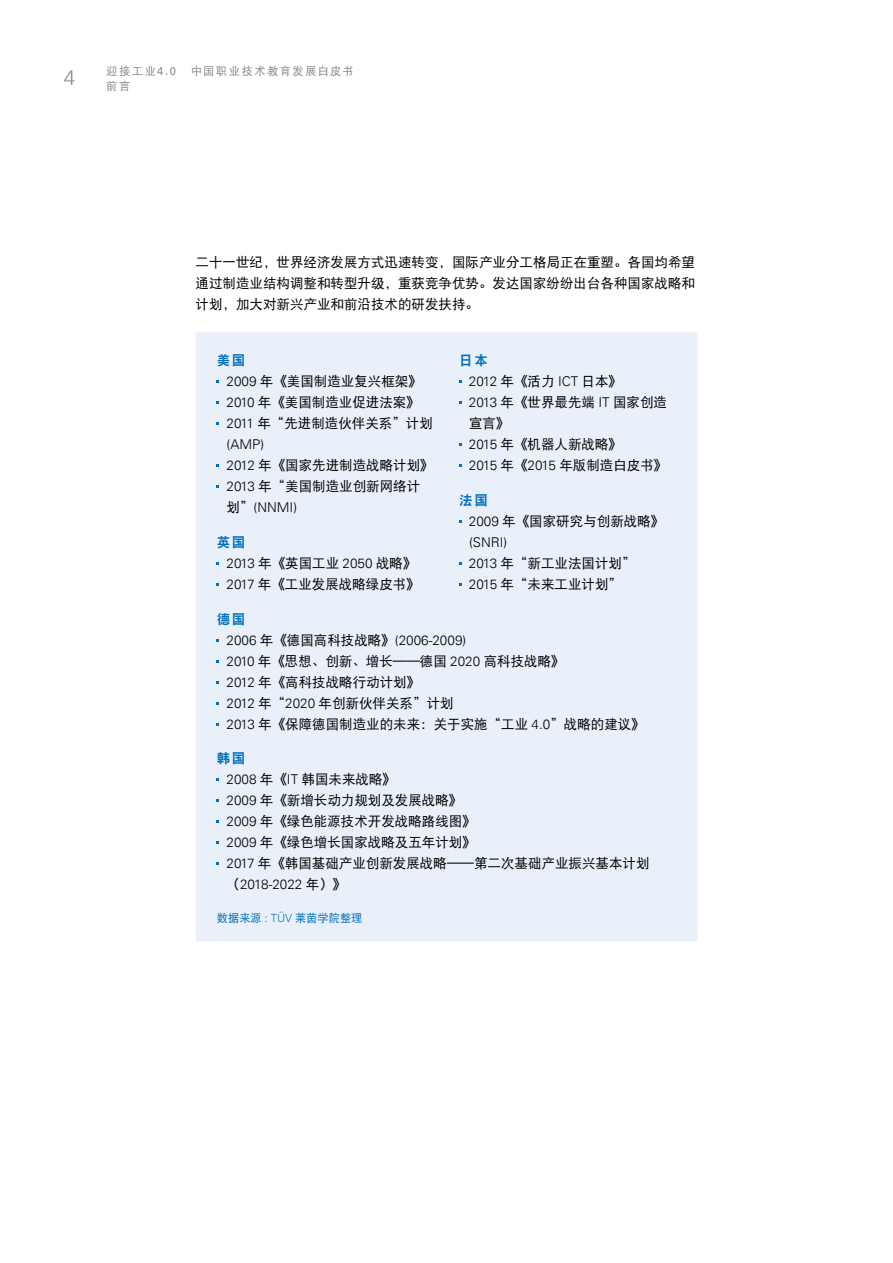
<style>
.page{position:relative;width:893px;height:1263px;background:#fff}
.page>*{position:absolute;margin:0;border:0;box-sizing:border-box;transform-origin:0 0}
.t1{font:300 21px "Univers Com 45";color:#898989}
.t2{font:13.5px/21px "DFP Hei W5";color:#000}
.t3{font:300 13.5px "Univers Com 45";color:#000}
.t4{font:13.5px "DFP Hei W9";letter-spacing:.12em;color:#0070bd}
.t5{font:11.25px "DFP Hei W5";letter-spacing:.135em;color:#898989}
.t6{font:11.25px "DFP Hei W5";color:#0070bd}
.s1{font-family:"Univers Com 55 Roman"}
.s2{font-family:"Univers Com 45";font-weight:300}
.s3{font-family:"DFP Hei W5";font-weight:400}
</style>
<div class="page">
<div style="left:196px;top:332px;width:501px;height:609px;background:#eaf0f9;border-radius:2px"></div>
<h1 class="t1" style="left:64px;top:65px;width:13px">4</h1>
<p class="t5" style="left:106px;top:65px;width:71px">迎接工业<span class="s1">4.0</span></p>
<p class="t5" style="left:191px;top:65px;width:164px">中国职业技术教育发展白皮书</p>
<p class="t5" style="left:106px;top:80px;width:26px">前言</p>
<p class="t2" style="left:196px;top:251px;width:501px;text-align:justify">二十一世纪，世界经济发展方式迅速转变，国际产业分工格局正在重塑。各国均希望通过制造业结构调整和转型升级，重获竞争优势。发达国家纷纷出台各种国家战略和计划，加大对新兴产业和前沿技术的研发扶持。</p>
<p class="t4" style="left:217px;top:353px;width:30px">美国</p>
<p class="t2" style="left:227px;top:370px;width:208px"><span class="s2">2009</span> 年《美国制造业复兴框架》<br><span class="s2">2010</span> 年《美国制造业促进法案》<br><span class="s2">2011</span> 年“先进制造伙伴关系”计划</p>
<p class="t3" style="left:227px;top:436px;width:39px">(AMP)</p>
<p class="t2" style="left:227px;top:454px;width:209px"><span class="s2">2012</span> 年《国家先进制造战略计划》<br><span class="s2">2013</span> 年“美国制造业创新网络计</p>
<p class="t3" style="left:227px;top:499px;width:72px"><span class="s3">划”</span>(NNMI)</p>
<p class="t4" style="left:217px;top:535px;width:30px">英国</p>
<p class="t2" style="left:227px;top:552px;width:195px"><span class="s2">2013</span> 年《英国工业 <span class="s2">2050</span> 战略》<br><span class="s2">2017</span> 年《工业发展战略绿皮书》</p>
<p class="t4" style="left:459px;top:353px;width:30px">日本</p>
<p class="t3" style="left:469px;top:373px;width:155px">2012 <span class="s3">年《活力</span> ICT <span class="s3">日本》</span></p>
<p class="t2" style="left:469px;top:391px;width:200px"><span class="s2">2013</span> 年《世界最先端 <span class="s2">IT</span> 国家创造宣言》<br><span class="s2">2015</span> 年《机器人新战略》<br><span class="s2">2015</span> 年《<span class="s2">2015</span> 年版制造白皮书》</p>
<p class="t4" style="left:459px;top:493px;width:30px">法国</p>
<p class="t2" style="left:469px;top:510px;width:197px"><span class="s2">2009</span> 年《国家研究与创新战略》</p>
<p class="t3" style="left:469px;top:534px;width:40px">(SNRI)</p>
<p class="t2" style="left:469px;top:552px;width:168px"><span class="s2">2013</span> 年“新工业法国计划”<br><span class="s2">2015</span> 年“未来工业计划”</p>
<p class="t4" style="left:217px;top:612px;width:30px">德国</p>
<p class="t3" style="left:227px;top:632px;width:241px">2006 <span class="s3">年《德国高科技战略》</span>(2006-2009)</p>
<p class="t2" style="left:227px;top:650px;width:420px"><span class="s2">2010</span> 年《思想、创新、增长——德国 <span class="s2">2020</span> 高科技战略》<br><span class="s2">2012</span> 年《高科技战略行动计划》<br><span class="s2">2012</span> 年“<span class="s2">2020</span> 年创新伙伴关系”计划<br><span class="s2">2013</span> 年《保障德国制造业的未来：关于实施“工业 <span class="s2">4.0</span>”战略的建议》</p>
<p class="t4" style="left:217px;top:752px;width:30px">韩国</p>
<p class="t2" style="left:227px;top:769px;width:424px"><span class="s2">2008</span> 年《<span class="s2">IT</span> 韩国未来战略》<br><span class="s2">2009</span> 年《新增长动力规划及发展战略》<br><span class="s2">2009</span> 年《绿色能源技术开发战略路线图》<br><span class="s2">2009</span> 年《绿色增长国家战略及五年计划》<br><span class="s2">2017</span> 年《韩国基础产业创新发展战略——第二次基础产业振兴基本计划</p>
<p class="t3" style="left:227px;top:876px;width:121px"><span class="s3">（</span>2018-2022 <span class="s3">年）》</span></p>
<p class="t6" style="left:217px;top:912px;width:147px">数据来源 <span class="s2">: TÜV</span> 莱茵学院整理</p>
</div>
